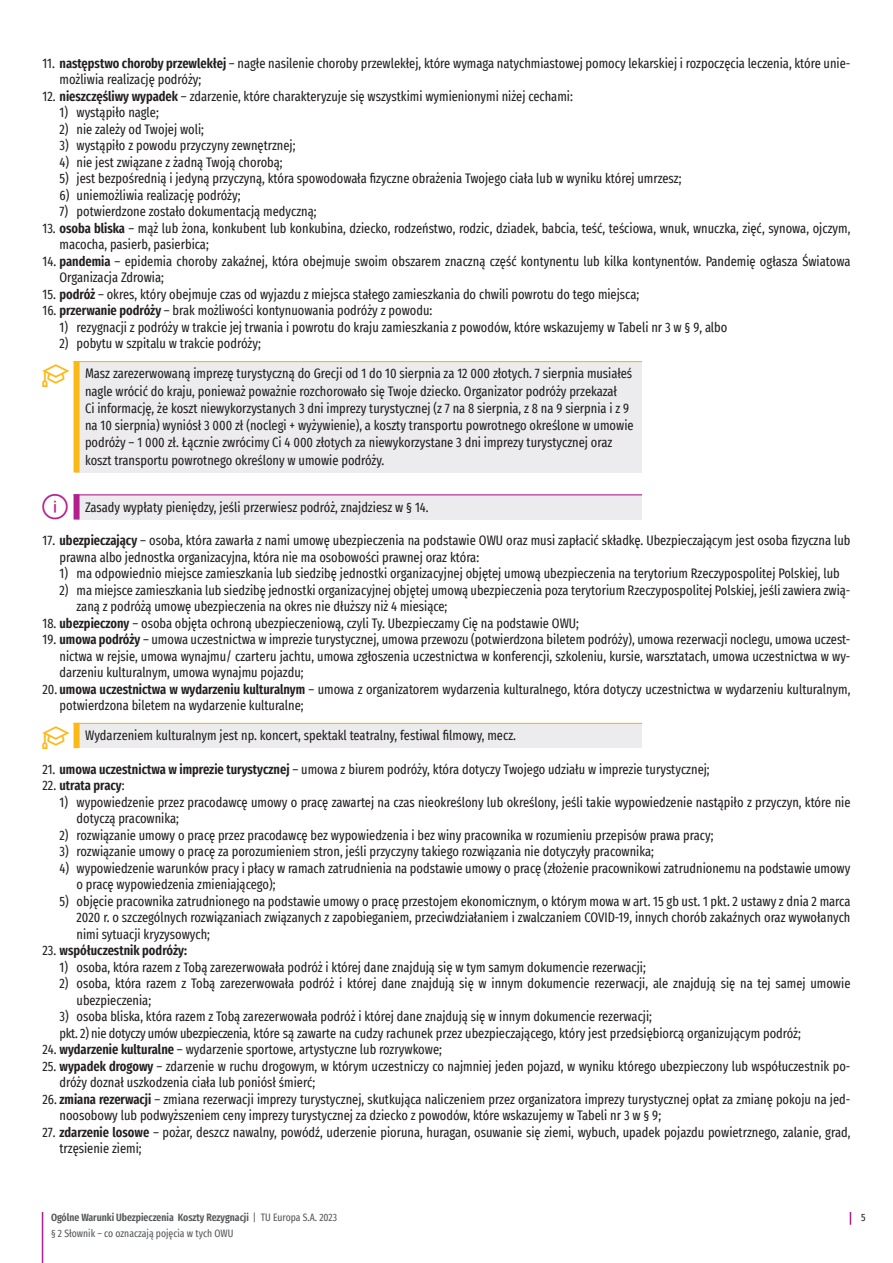
<style>
.page{position:relative;width:893px;height:1263px;background:#fff}
.page>*{position:absolute;margin:0;border:0;box-sizing:border-box;transform-origin:0 0}
.t1{font:extra-condensed 13.5px/16.5px "Fira Sans";color:#231f20}
.t2{font:600 extra-condensed 13.5px "Fira Sans";color:#231f20}
.t3{font:600 extra-condensed 10.5px "Fira Sans";color:#57585a}
.t4{font:extra-condensed 10.5px "Fira Sans";color:#57585a}
.t5{font:extra-condensed 10.5px "Fira Sans";color:#231f20}
.s1{font-weight:600}
.s2{font-family:"Segoe MDL2 Assets";font-stretch:normal;font-size:27px;color:#fcb814}
.s3{font-family:"Fabric External MDL2 Assets";font-stretch:normal;font-size:27px;color:#b41e8d}
.s4{font-weight:400}
</style>
<div class="page">
<svg style="left:850px;top:1212px;width:1px;height:13px"></svg>
<hr style="left:42px;top:1212px;width:1px;height:51px;background:#b41e8d">
<div style="left:77px;top:362px;width:565px;height:110px;background:#ececee"></div>
<div style="left:74px;top:361px;width:6px;height:111px;background:#fcb814"></div>
<hr style="left:74px;top:361px;width:568px;height:1px;background:#fcb814">
<div style="left:77px;top:495px;width:565px;height:24px;background:#ececee"></div>
<div style="left:74px;top:494px;width:6px;height:25px;background:#b41e8d"></div>
<hr style="left:74px;top:494px;width:568px;height:1px;background:#b41e8d">
<div style="left:77px;top:723px;width:565px;height:25px;background:#ececee"></div>
<div style="left:74px;top:723px;width:6px;height:25px;background:#fcb814"></div>
<hr style="left:74px;top:723px;width:568px;height:1px;background:#fcb814">
<p class="t1" style="left:60px;top:55px;width:792px;text-indent:-17px">11. <span class="s1">następstwo choroby przewlekłej</span> – nagłe nasilenie choroby przewlekłej, które wymaga natychmiastowej pomocy lekarskiej i rozpoczęcia leczenia, które unie&shy;możliwia realizację podróży;</p>
<p class="t1" style="left:43px;top:88px;width:532px">12. <span class="s1">nieszczęśliwy wypadek</span> – zdarzenie, które charakteryzuje się wszystkimi wymienionymi niżej cechami:</p>
<p class="t1" style="left:60px;top:104px;width:101px">1) wystąpiło nagle;</p>
<p class="t1" style="left:60px;top:121px;width:146px">2) nie zależy od Twojej woli;</p>
<p class="t1" style="left:60px;top:137px;width:238px">3) wystąpiło z powodu przyczyny zewnętrznej;</p>
<p class="t1" style="left:60px;top:154px;width:225px">4) nie jest związane z żadną Twoją chorobą;</p>
<p class="t1" style="left:60px;top:170px;width:624px">5) jest bezpośrednią i jedyną przyczyną, która spowodowała fizyczne obrażenia Twojego ciała lub w wyniku której umrzesz;</p>
<p class="t1" style="left:60px;top:187px;width:183px">6) uniemożliwia realizację podróży;</p>
<p class="t1" style="left:60px;top:203px;width:259px">7) potwierdzone zostało dokumentacją medyczną;</p>
<p class="t1" style="left:60px;top:220px;width:792px;text-indent:-17px">13. <span class="s1">osoba bliska</span> – mąż lub żona, konkubent lub konkubina, dziecko, rodzeństwo, rodzic, dziadek, babcia, teść, teściowa, wnuk, wnuczka, zięć, synowa, ojczym, macocha, pasierb, pasierbica;</p>
<p class="t1" style="left:60px;top:253px;width:792px;text-indent:-17px">14. <span class="s1">pandemia</span> – epidemia choroby zakaźnej, która obejmuje swoim obszarem znaczną część kontynentu lub kilka kontynentów. Pandemię ogłasza Światowa<br>Organizacja Zdrowia;</p>
<p class="t1" style="left:43px;top:286px;width:598px">15. <span class="s1">podróż</span> – okres, który obejmuje czas od wyjazdu z miejsca stałego zamieszkania do chwili powrotu do tego miejsca;</p>
<p class="t1" style="left:43px;top:302px;width:391px">16. <span class="s1">przerwanie podróży</span> – brak możliwości kontynuowania podróży z powodu:</p>
<p class="t1" style="left:60px;top:319px;width:669px">1) rezygnacji z podróży w trakcie jej trwania i powrotu do kraju zamieszkania z powodów, które wskazujemy w Tabeli nr 3 w § 9, albo</p>
<p class="t1" style="left:60px;top:335px;width:203px">2) pobytu w szpitalu w trakcie podróży;</p>
<p class="t1" style="left:85px;top:365px;width:550px;line-height:17.2px;text-indent:-43px"><span class="s2">ë</span> Masz zarezerwowaną imprezę turystyczną do Grecji od 1 do 10 sierpnia za 12 000 złotych. 7 sierpnia musiałeś nagle wrócić do kraju, ponieważ poważnie rozchorowało się Twoje dziecko. Organizator podróży przekazał<br>Ci informację, że koszt niewykorzystanych 3 dni imprezy turystycznej (z 7 na 8 sierpnia, z 8 na 9 sierpnia i z 9 na 10 sierpnia) wyniósł 3 000 zł (noclegi + wyżywienie), a koszty transportu powrotnego określone w umowie podróży – 1 000 zł. Łącznie zwrócimy Ci 4 000 złotych za niewykorzystane 3 dni imprezy turystycznej oraz koszt transportu powrotnego określony w umowie podróży.</p>
<p class="t1" style="left:43px;top:498px;width:388px"><span class="s3">Ĩ</span> Zasady wypłaty pieniędzy, jeśli przerwiesz podróż, znajdziesz w § 14.</p>
<p class="t1" style="left:60px;top:532px;width:792px;text-indent:-17px">17. <span class="s1">ubezpieczający</span> – osoba, która zawarła z nami umowę ubezpieczenia na podstawie OWU oraz musi zapłacić składkę. Ubezpieczającym jest osoba fizyczna lub prawna albo jednostka organizacyjna, która nie ma osobowości prawnej oraz która:</p>
<p class="t1" style="left:60px;top:565px;width:782px">1) ma odpowiednio miejsce zamieszkania lub siedzibę jednostki organizacyjnej objętej umową ubezpieczenia na terytorium Rzeczypospolitej Polskiej, lub</p>
<p class="t1" style="left:77px;top:581px;width:775px;text-indent:-17px">2) ma miejsce zamieszkania lub siedzibę jednostki organizacyjnej objętej umową ubezpieczenia poza terytorium Rzeczypospolitej Polskiej, jeśli zawiera zwią&shy;zaną z podróżą umowę ubezpieczenia na okres nie dłuższy niż 4 miesiące;</p>
<p class="t1" style="left:43px;top:614px;width:538px">18. <span class="s1">ubezpieczony</span> – osoba objęta ochroną ubezpieczeniową, czyli Ty. Ubezpieczamy Cię na podstawie OWU;</p>
<p class="t1" style="left:60px;top:631px;width:792px;text-align:justify;text-indent:-17px">19. <span class="s1">umowa podróży</span> – umowa uczestnictwa w imprezie turystycznej, umowa przewozu (potwierdzona biletem podróży), umowa rezerwacji noclegu, umowa uczest&shy;nictwa w rejsie, umowa wynajmu/ czarteru jachtu, umowa zgłoszenia uczestnictwa w konferencji, szkoleniu, kursie, warsztatach, umowa uczestnictwa w wy&shy;darzeniu kulturalnym, umowa wynajmu pojazdu;</p>
<p class="t1" style="left:60px;top:680px;width:792px;text-indent:-17px">20. <span class="s1">umowa uczestnictwa w wydarzeniu kulturalnym</span> – umowa z organizatorem wydarzenia kulturalnego, która dotyczy uczestnictwa w wydarzeniu kulturalnym, potwierdzona biletem na wydarzenie kulturalne;</p>
<p class="t1" style="left:43px;top:727px;width:475px"><span class="s2">ë</span> Wydarzeniem kulturalnym jest np. koncert, spektakl teatralny, festiwal filmowy, mecz.</p>
<p class="t1" style="left:43px;top:760px;width:669px">21. <span class="s1">umowa uczestnictwa w imprezie turystycznej</span> – umowa z biurem podróży, która dotyczy Twojego udziału w imprezie turystycznej;</p>
<p class="t2" style="left:43px;top:775px;width:84px"><span class="s4">22.</span> utrata pracy<span class="s4">:</span></p>
<p class="t1" style="left:77px;top:793px;width:775px;text-indent:-17px">1) wypowiedzenie przez pracodawcę umowy o pracę zawartej na czas nieokreślony lub określony, jeśli takie wypowiedzenie nastąpiło z przyczyn, które nie dotyczą pracownika;</p>
<p class="t1" style="left:60px;top:826px;width:656px">2) rozwiązanie umowy o pracę przez pracodawcę bez wypowiedzenia i bez winy pracownika w rozumieniu przepisów prawa pracy;</p>
<p class="t1" style="left:60px;top:843px;width:596px">3) rozwiązanie umowy o pracę za porozumieniem stron, jeśli przyczyny takiego rozwiązania nie dotyczyły pracownika;</p>
<p class="t1" style="left:77px;top:859px;width:775px;text-indent:-17px">4) wypowiedzenie warunków pracy i płacy w ramach zatrudnienia na podstawie umowy o pracę (złożenie pracownikowi zatrudnionemu na podstawie umowy o pracę wypowiedzenia zmieniającego);</p>
<p class="t1" style="left:77px;top:892px;width:775px;text-align:justify;text-indent:-17px">5) objęcie pracownika zatrudnionego na podstawie umowy o pracę przestojem ekonomicznym, o którym mowa w art. 15 gb ust. 1 pkt. 2 ustawy z dnia 2 marca 2020 r. o szczególnych rozwiązaniach związanych z zapobieganiem, przeciwdziałaniem i zwalczaniem COVID-19, innych chorób zakaźnych oraz wywołanych nimi sytuacji kryzysowych;</p>
<p class="t2" style="left:43px;top:940px;width:146px"><span class="s4">23.</span> współuczestnik podróży:</p>
<p class="t1" style="left:60px;top:958px;width:588px">1) osoba, która razem z Tobą zarezerwowała podróż i której dane znajdują się w tym samym dokumencie rezerwacji;</p>
<p class="t1" style="left:77px;top:975px;width:775px;text-indent:-17px">2) osoba, która razem z Tobą zarezerwowała podróż i której dane znajdują się w innym dokumencie rezerwacji, ale znajdują się na tej samej umowie ubezpieczenia;</p>
<p class="t1" style="left:60px;top:1008px;width:594px">3) osoba bliska, która razem z Tobą zarezerwowała podróż i której dane znajdują się w innym dokumencie rezerwacji;</p>
<p class="t1" style="left:60px;top:1024px;width:743px">pkt. 2) nie dotyczy umów ubezpieczenia, które są zawarte na cudzy rachunek przez ubezpieczającego, który jest przedsiębiorcą organizującym podróż;</p>
<p class="t1" style="left:43px;top:1041px;width:401px">24. <span class="s1">wydarzenie kulturalne</span> – wydarzenie sportowe, artystyczne lub rozrywkowe;</p>
<p class="t1" style="left:60px;top:1057px;width:792px;text-indent:-17px">25. <span class="s1">wypadek drogowy</span> – zdarzenie w ruchu drogowym, w którym uczestniczy co najmniej jeden pojazd, w wyniku którego ubezpieczony lub współuczestnik po&shy;dróży doznał uszkodzenia ciała lub poniósł śmierć;</p>
<p class="t1" style="left:60px;top:1090px;width:792px;text-indent:-17px">26. <span class="s1">zmiana rezerwacji</span> – zmiana rezerwacji imprezy turystycznej, skutkująca naliczeniem przez organizatora imprezy turystycznej opłat za zmianę pokoju na jed&shy;noosobowy lub podwyższeniem ceny imprezy turystycznej za dziecko z powodów, które wskazujemy w Tabeli nr 3 w § 9;</p>
<p class="t1" style="left:60px;top:1123px;width:792px;text-indent:-17px">27. <span class="s1">zdarzenie losowe</span> – pożar, deszcz nawalny, powódź, uderzenie pioruna, huragan, osuwanie się ziemi, wybuch, upadek pojazdu powietrznego, zalanie, grad, trzęsienie ziemi;</p>
<p class="t3" style="left:51px;top:1209px;width:288px">Ogólne Warunki Ubezpieczenia Koszty Rezygnacji <span class="s4">| TU Europa S.A. 2023</span></p>
<p class="t5" style="left:861px;top:1210px;width:6px">5</p>
<p class="t4" style="left:51px;top:1225px;width:184px">§ 2 Słownik – co oznaczają pojęcia w tych OWU</p>
</div>
